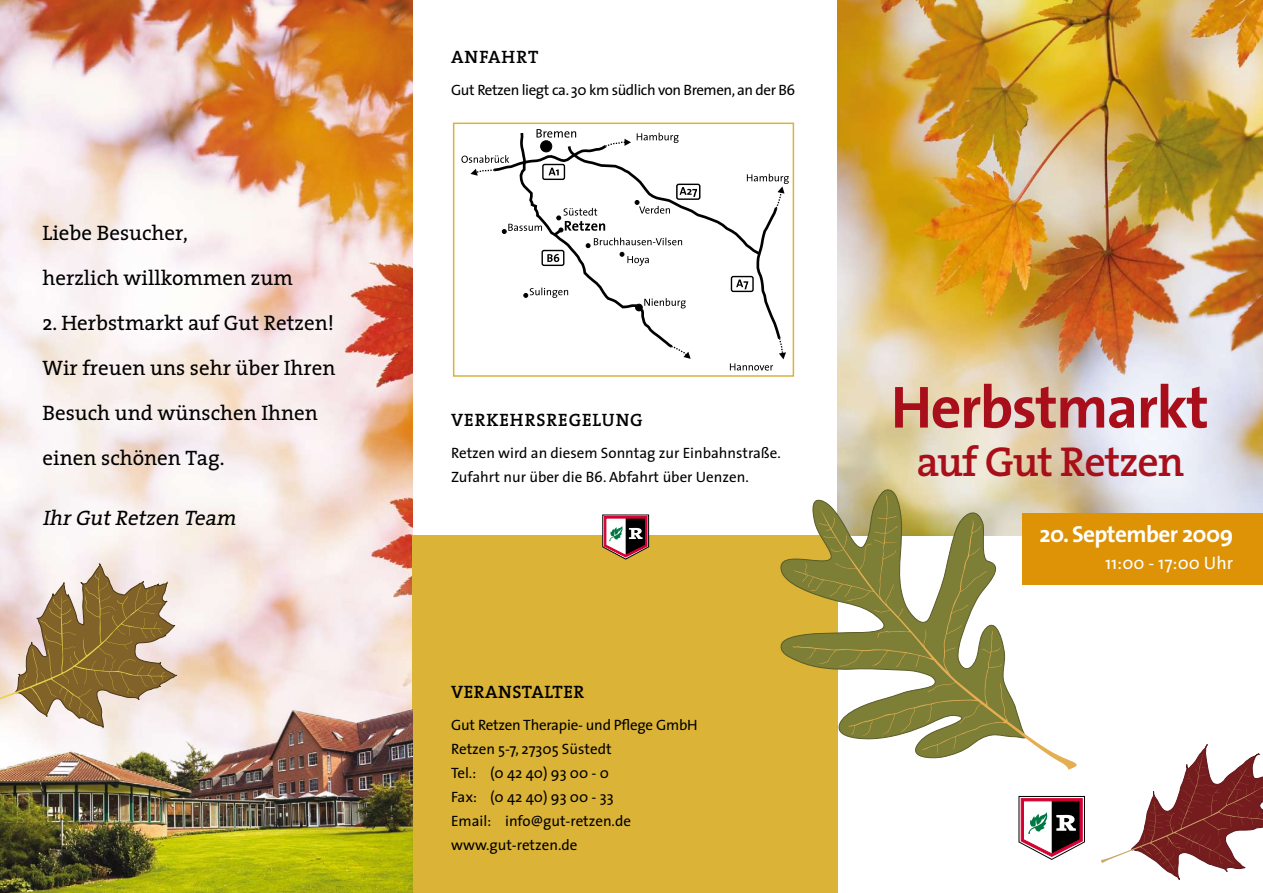
<style>
.page{position:relative;width:1263px;height:893px;background:#fff}
.page>*{position:absolute;margin:0;border:0;box-sizing:border-box;transform-origin:0 0}
.t1{font:700 60px "The Sans";letter-spacing:-.025em;color:#a80f1a}
.t2{font:600 42px "The Serif";letter-spacing:-.025em;color:#a80f1a}
.t3{font:700 23.25px "The Sans";letter-spacing:-.025em;color:#fff}
.t4{font:21px/45px "The Serif";color:#000}
.t5{font:italic 21px "The Serif";color:#000}
.t6{font:600 18px "The Serif";letter-spacing:.05em;color:#000}
.t7{font:18px "The Sans";color:#fff}
.t8{font:600 18px "The Serif";letter-spacing:.03em;color:#000}
.t9{font:15px/24px "The Sans";color:#000}
.t10{font:15px "The Sans";letter-spacing:-.025em;color:#000}
</style>
<div class="page">
<img style="left:0;top:0;width:412px;height:692px">
<div style="left:412px;top:536px;width:426px;height:357px;background:#dbb336"></div>
<img style="left:838px;top:0;width:425px;height:513px">
<svg style="left:1018px;top:796px;width:67px;height:64px"></svg>
<div style="left:1023px;top:513px;width:240px;height:72px;background:#dd9305"></div>
<svg style="left:461px;top:129px;width:328px;height:242px"></svg>
<div style="left:453px;top:123px;width:341px;height:254px;border:2px solid #dbb336"></div>
<svg style="left:602px;top:515px;width:47px;height:44px"></svg>
<svg style="left:0;top:563px;width:177px;height:129px;background:#b39b79"></svg>
<svg style="left:779px;top:486px;width:249px;height:173px"></svg>
<svg style="left:792px;top:494px;width:285px;height:275px"></svg>
<img style="left:0;top:692px;width:412px;height:201px">
<svg style="left:1101px;top:744px;width:162px;height:136px"></svg>
<h3 class="t4" style="left:43px;top:210px;width:252px">Liebe Besucher,<br>herzlich willkommen zum</h3>
<h3 class="t4" style="left:43px;top:300px;width:295px">2. Herbstmarkt auf Gut Retzen!<br>Wir freuen uns sehr über Ihren<br>Besuch und wünschen Ihnen einen schönen Tag.</h3>
<h3 class="t5" style="left:43px;top:500px;width:201px">IhrGutRetzen Team</h3>
<p class="t6" style="left:451px;top:42px;width:89px">ANFAHRT</p>
<p class="t10" style="left:451px;top:77px;width:346px">Gut Retzen liegt ca. 30 km südlich von Bremen, an der B6</p>
<p class="t6" style="left:451px;top:405px;width:193px">VERKEHRSREGELUNG</p>
<p class="t9" style="left:451px;top:440px;width:331px">Retzen wird an diesem Sonntag zur Einbahnstraße.<br>Zufahrt nur über die B6. Abfahrt über Uenzen.</p>
<p class="t8" style="left:451px;top:677px;width:135px">VERANSTALTER</p>
<p class="t9" style="left:451px;top:712px;width:248px">Gut Retzen Therapie- und Pflege GmbH<br>Retzen 5-7, 27305 Süstedt<br>Tel.: (0 42 40) 93 00 - 0<br>Fax: (0 42 40) 93 00 - 33<br>Email: info@gut-retzen.de www.gut-retzen.de</p>
<h1 class="t1" style="left:891px;top:357px;width:319px">Herbstmarkt</h1>
<h2 class="t2" style="left:916px;top:427px;width:270px">AUF GUT RETZEN</h2>
<h3 class="t3" style="left:1039px;top:514px;width:195px">20. September 2009</h3>
<p class="t7" style="left:1105px;top:547px;width:130px">11:00 - 17:00 Uhr</p>
</div>
